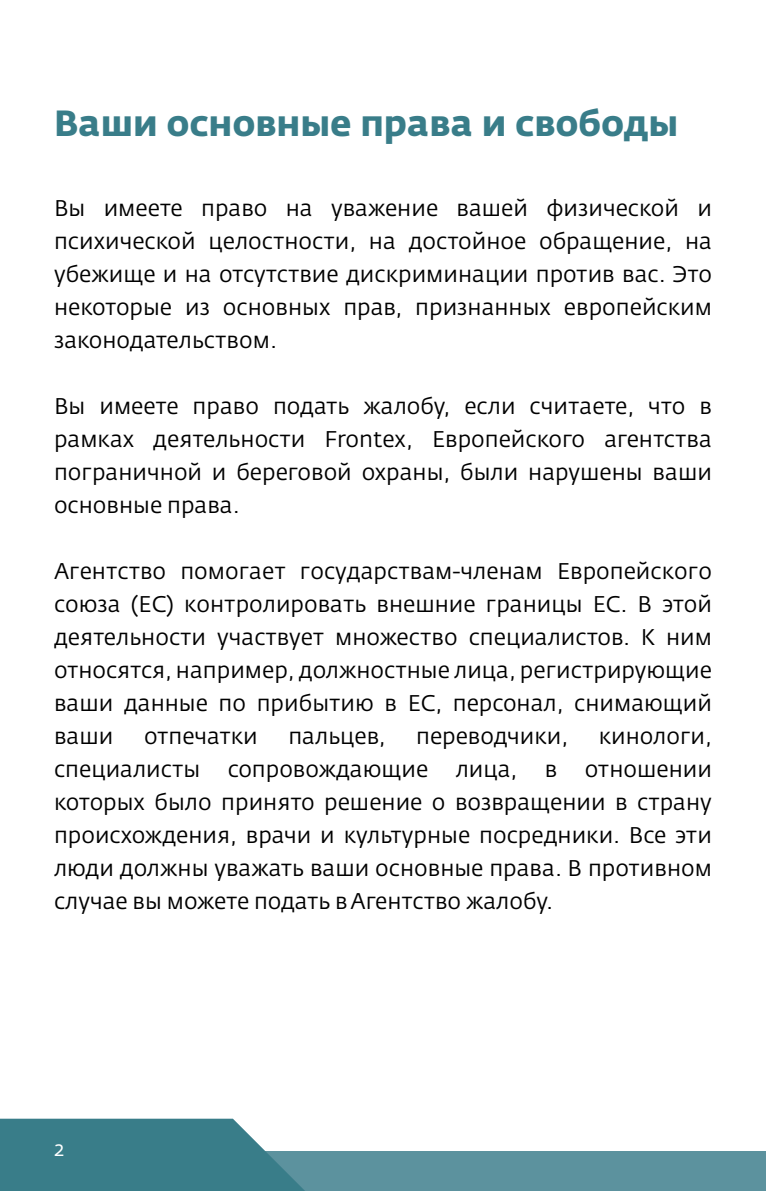
<style>
.page{position:relative;width:766px;height:1191px;background:#fff}
.page>*{position:absolute;margin:0;border:0;box-sizing:border-box;transform-origin:0 0}
.t1{font:700 36px "Fedra Sans Pro";letter-spacing:-.005em;color:#397d89}
.Tx_RU{font:22.5px/33px "Fedra Sans Pro";color:#000;text-align:justify}
.t2{font:21px "Fedra Sans Pro";color:#fff}
</style>
<div class="page">
<div style="left:0;top:1151px;width:765px;height:40px;background:#5c929e"></div>
<svg style="left:0;top:1118px;width:305px;height:73px;background:#4b8994"></svg>
<h1 class="t1" style="left:54px;top:101px;width:625px">Ваши основные права и свободы</h1>
<p class="Tx_RU" style="left:54px;top:191px;width:659px">Вы имеете право на уважение вашей физической и психической целостности, на достойное обращение, на убежище и на отсутствие дискриминации против вас. Это некоторые из основных прав, признанных европейским законодательством.</p>
<p class="Tx_RU" style="left:54px;top:389px;width:659px">Вы имеете право подать жалобу, если считаете, что в рамках деятельности Frontex, Европейского агентства пограничной и береговой охраны, были нарушены ваши основные права.</p>
<p class="Tx_RU" style="left:54px;top:554px;width:659px">Агентство помогает государствам-членам Европейского союза (ЕС) контролировать внешние границы ЕС. В этой деятельности участвует множество специалистов. К ним относятся, например, должностные лица, регистрирующие ваши данные по прибытию в ЕС, персонал, снимающий ваши</p>
<p class="Tx_RU" style="left:54px;top:719px;width:659px;text-indent:544px">кинологи, специалисты сопровождающие лица, в отношении которых было принято решение о возвращении в страну происхождения, врачи и культурные посредники. Все эти люди должны уважать ваши основные права. В противном случае вы можете подать в Агентство жалобу.</p>
<p class="Tx_RU" style="left:144px;top:719px;width:115px">отпечатки</p>
<p class="Tx_RU" style="left:288px;top:719px;width:99px">пальцев,</p>
<p class="Tx_RU" style="left:416px;top:719px;width:154px">переводчики,</p>
<p class="t2" style="left:54px;top:1136px;width:12px">2</p>
</div>
